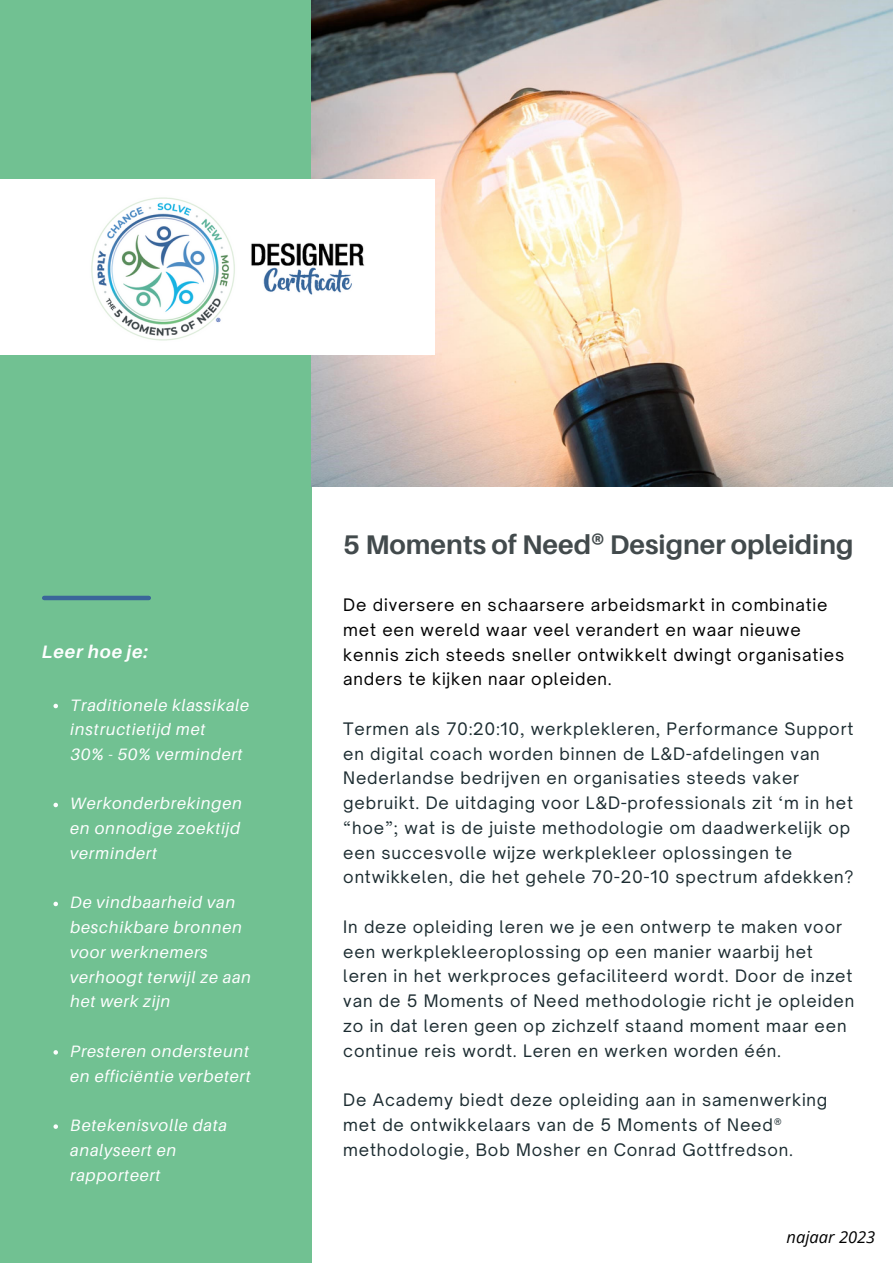
<style>
.page{position:relative;width:893px;height:1264px;background:#fff}
.page>*{position:absolute;margin:0;border:0;box-sizing:border-box;transform-origin:0 0}
.t1{font:700 27px "Aileron";color:#424a4c}
.t2{font:italic 700 18px "Aileron";letter-spacing:.05em;color:#fdfefe}
.t3{font:16.5px/24.8px "Open Sauce One";letter-spacing:.05em;color:#1c2c31}
.t4{font:italic 16.5px/24.8px "Aileron";letter-spacing:.05em;color:#fdfefe}
.t5{font:16.5px/24.8px "Open Sauce One";letter-spacing:.05em;color:#000}
.t6{font:italic 16.5px "Open Sans";color:#000}
</style>
<div class="page">
<div style="left:0;top:0;width:311px;height:1262px;background:#71c192"></div>
<img style="left:312px;top:0;width:580px;height:486px">
<div style="left:0;top:179px;width:434px;height:176px;background:#fff"></div>
<img style="left:91px;top:197px;width:274px;height:144px">
<div style="left:44px;top:595px;width:105px;height:5px;background:#3a6699"></div>
<svg style="left:53px;top:703px;width:5px;height:5px"></svg>
<svg style="left:53px;top:802px;width:5px;height:5px"></svg>
<svg style="left:53px;top:901px;width:5px;height:5px"></svg>
<svg style="left:53px;top:1050px;width:5px;height:4px"></svg>
<svg style="left:53px;top:1124px;width:5px;height:4px"></svg>
<p class="t2" style="left:42px;top:640px;width:108px">Leer hoe je:</p>
<p class="t4" style="left:70px;top:692px;width:180px">Traditionele klassikale instructietijd met</p>
<p class="t4" style="left:71px;top:741px;width:173px">30% - 50% vermindert</p>
<p class="t4" style="left:70px;top:791px;width:173px;text-align:justify">Werkonderbrekingen en onnodige zoektijd vermindert</p>
<p class="t4" style="left:70px;top:890px;width:182px">De vindbaarheid van beschikbare bronnen voor werknemers verhoogt terwijl ze aan het werk zijn</p>
<p class="t4" style="left:70px;top:1038px;width:182px">Presteren ondersteunt en efficiëntie verbetert</p>
<p class="t4" style="left:70px;top:1112px;width:158px">Betekenisvolle data analyseert en rapporteert</p>
<h1 class="t1" style="left:343px;top:528px;width:511px">5 Moments of Need® Designer opleiding</h1>
<p class="t5" style="left:343px;top:592px;width:502px">De diversere en schaarsere arbeidsmarkt in combinatie met een wereld waar veel verandert en waar nieuwe kennis zich steeds sneller ontwikkelt dwingt organisaties anders te kijken naar opleiden.</p>
<p class="t3" style="left:343px;top:716px;width:512px">Termen als 70:20:10, werkplekleren, Performance Support en digital coach worden binnen de L&amp;D-afdelingen van Nederlandse bedrijven en organisaties steeds vaker gebruikt. De uitdaging voor L&amp;D-professionals zit ‘m in het “hoe”; wat is de juiste methodologie om daadwerkelijk op een succesvolle wijze werkplekleer oplossingen te ontwikkelen, die het gehele 70-20-10 spectrum afdekken?</p>
<p class="t3" style="left:343px;top:914px;width:512px">In deze opleiding leren we je een ontwerp te maken voor een werkplekleeroplossing op een manier waarbij het leren in het werkproces gefaciliteerd wordt. Door de inzet van de 5 Moments of Need methodologie richt je opleiden zo in dat leren geen op zichzelf staand moment maar een continue reis wordt. Leren en werken worden één.</p>
<p class="t3" style="left:343px;top:1087px;width:485px">De Academy biedt deze opleiding aan in samenwerking met de ontwikkelaars van de 5 Moments of Need® methodologie, Bob Mosher en Conrad Gottfredson.</p>
<p class="t6" style="left:786px;top:1224px;width:90px">najaar 2023</p>
</div>
